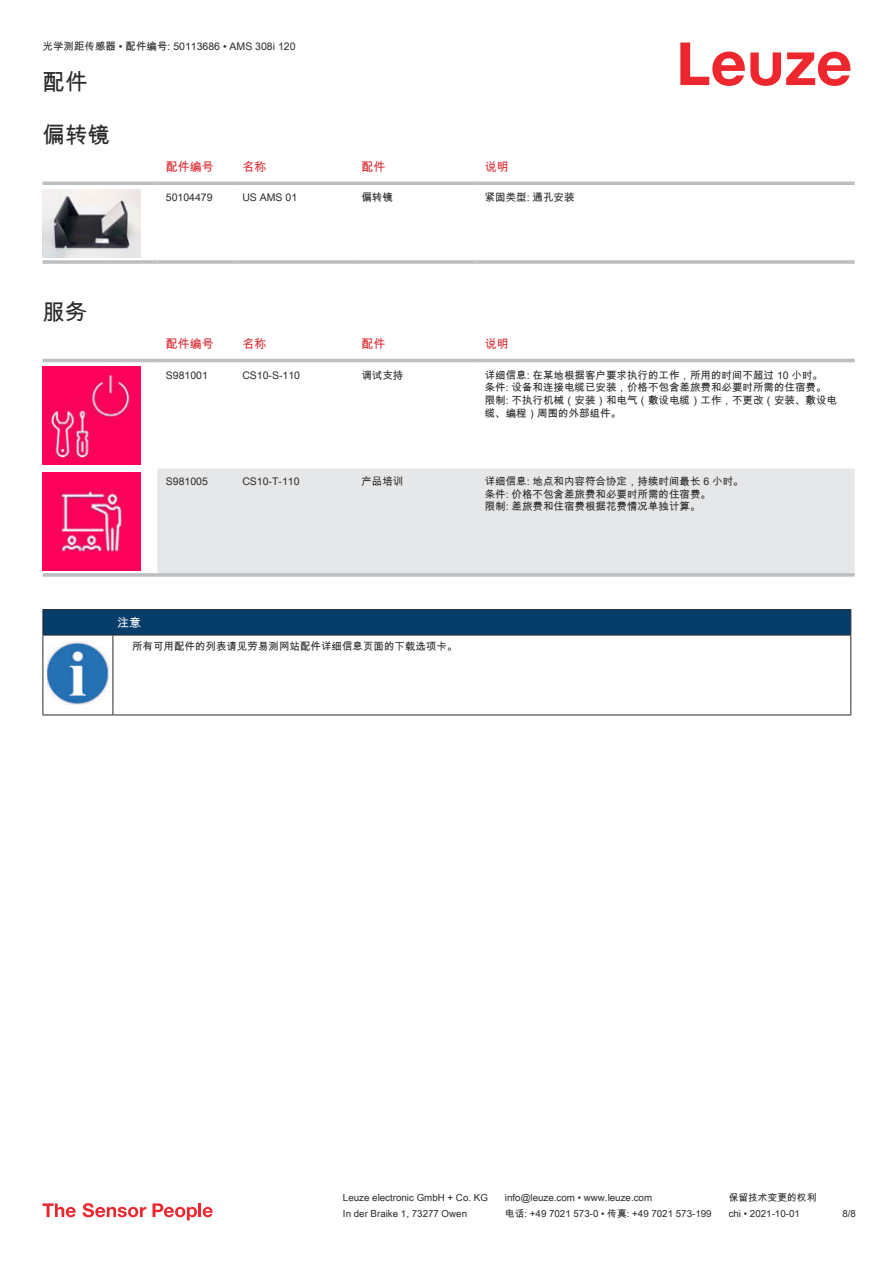
<style>
.page{position:relative;width:893px;height:1263px;background:#fff}
.page>*{position:absolute;margin:0;border:0;box-sizing:border-box;transform-origin:0 0}
.t1{font:22.5px "Arial Unicode MS";color:#2b292a}
.t2{font:12px "Arial Unicode MS";color:#db2a30}
.t3{font:12px "Arial Unicode MS";color:#fff}
.t4{font:10.5px/12.6px "Arial Unicode MS";color:#2b292a}
.t5{font:9.75px "Arial Unicode MS";color:#2b292a}
</style>
<div class="page">
<svg style="left:680px;top:43px;width:170px;height:43px"></svg>
<svg style="left:43px;top:181px;width:114px;height:4px"></svg>
<svg style="left:157px;top:181px;width:77px;height:4px"></svg>
<svg style="left:234px;top:181px;width:119px;height:4px"></svg>
<svg style="left:353px;top:181px;width:123px;height:4px"></svg>
<svg style="left:476px;top:181px;width:379px;height:4px;background:#c4c6c8"></svg>
<hr style="left:43px;top:260px;width:114px;height:4px;background:#bdbfc1">
<hr style="left:157px;top:260px;width:77px;height:4px;background:#c9cbcc">
<hr style="left:234px;top:260px;width:119px;height:4px;background:#c4c6c7">
<hr style="left:353px;top:260px;width:123px;height:4px;background:#bdbfc1">
<hr style="left:476px;top:260px;width:379px;height:4px;background:#c9cbcc">
<img style="left:43px;top:189px;width:97px;height:69px">
<svg style="left:43px;top:358px;width:812px;height:213px"></svg>
<div style="left:157px;top:469px;width:698px;height:104px;background:#e6e7e9"></div>
<hr style="left:43px;top:359px;width:114px;height:3px;background:#bdbfc1">
<hr style="left:157px;top:359px;width:77px;height:3px;background:#bdbfc1">
<hr style="left:234px;top:359px;width:119px;height:3px;background:#bdbfc1">
<hr style="left:353px;top:359px;width:123px;height:3px;background:#bdbfc1">
<hr style="left:476px;top:359px;width:379px;height:3px;background:#bdbfc1">
<svg style="left:43px;top:573px;width:114px;height:4px"></svg>
<svg style="left:157px;top:573px;width:77px;height:4px"></svg>
<svg style="left:234px;top:573px;width:119px;height:4px"></svg>
<svg style="left:353px;top:573px;width:123px;height:4px"></svg>
<svg style="left:476px;top:573px;width:379px;height:4px;background:#c3c4c6"></svg>
<img style="left:43px;top:366px;width:97px;height:98px">
<img style="left:43px;top:473px;width:97px;height:98px">
<svg style="left:44px;top:636px;width:806px;height:79px"></svg>
<hr style="left:43px;top:635px;width:70px;height:1px;background:#2b292a">
<svg style="left:43px;top:609px;width:808px;height:26px;background:#083c65"></svg>
<hr style="left:113px;top:635px;width:738px;height:1px;background:#2b292a">
<hr style="left:43px;top:635px;width:1px;height:75px;background:#2b292a">
<hr style="left:113px;top:635px;width:1px;height:75px;background:#2b292a">
<hr style="left:850px;top:635px;width:1px;height:75px;background:#2b292a">
<hr style="left:43px;top:715px;width:70px;height:1px;background:#2b292a">
<hr style="left:113px;top:715px;width:738px;height:1px;background:#2b292a">
<img style="left:47px;top:641px;width:61px;height:63px">
<div style="left:115px;top:636px;width:734px;height:20px;background:#fff"></div>
<svg style="left:43px;top:1203px;width:33px;height:14px"></svg>
<svg style="left:83px;top:1203px;width:63px;height:14px"></svg>
<svg style="left:153px;top:1203px;width:44px;height:17px"></svg>
<hr style="left:198px;top:1203px;width:3px;height:14px;background:#ed272d">
<svg style="left:203px;top:1207px;width:10px;height:10px"></svg>
<p class="t4" style="left:43px;top:40px;width:255px">光学测距传感器 • 配件编号: 50113686 • AMS 308i 120</p>
<h1 class="t1" style="left:43px;top:66px;width:46px">配件</h1>
<h1 class="t1" style="left:43px;top:119px;width:69px">偏转镜</h1>
<p class="t2" style="left:166px;top:158px;width:49px">配件编号</p>
<p class="t2" style="left:242px;top:158px;width:25px">名称</p>
<p class="t2" style="left:361px;top:158px;width:25px">配件</p>
<p class="t2" style="left:485px;top:158px;width:25px">说明</p>
<p class="t4" style="left:166px;top:191px;width:48px">50104479</p>
<p class="t4" style="left:242px;top:191px;width:56px">US AMS 01</p>
<p class="t4" style="left:361px;top:191px;width:33px">偏转镜</p>
<p class="t4" style="left:485px;top:191px;width:91px">紧固类型: 通孔安装</p>
<h1 class="t1" style="left:43px;top:296px;width:46px">服务</h1>
<p class="t2" style="left:166px;top:335px;width:49px">配件编号</p>
<p class="t2" style="left:242px;top:335px;width:25px">名称</p>
<p class="t2" style="left:361px;top:335px;width:25px">配件</p>
<p class="t2" style="left:485px;top:335px;width:25px">说明</p>
<p class="t4" style="left:166px;top:368px;width:44px">S981001</p>
<p class="t4" style="left:242px;top:368px;width:59px">CS10-S-110</p>
<p class="t4" style="left:361px;top:368px;width:43px">调试支持</p>
<p class="t4" style="left:485px;top:368px;width:354px">详细信息: 在某地根据客户要求执行的工作，所用的时间不超过 10 小时。<br>条件: 设备和连接电缆已安装，价格不包含差旅费和必要时所需的住宿费。限制: 不执行机械（安装）和电气（敷设电缆）工作，不更改（安装、敷设电缆、编 程）周围的外部组件。</p>
<p class="t4" style="left:166px;top:475px;width:44px">S981005</p>
<p class="t4" style="left:242px;top:475px;width:59px">CS10-T-110</p>
<p class="t4" style="left:361px;top:475px;width:43px">产品培训</p>
<p class="t4" style="left:485px;top:475px;width:261px">详细信息: 地点和内容符合协定，持续时间最长 6 小时。条件: 价格不包含差旅费和必要时所需的住宿费。<br>限制: 差旅费和住宿费根据花费情况单独计算。</p>
<p class="t3" style="left:117px;top:614px;width:25px">注意</p>
<p class="t4" style="left:132px;top:640px;width:327px">所有可用配件的列表请见劳易测网站配件详细信息页面的下载选项卡。</p>
<p class="t5" style="left:343px;top:1191px;width:146px">Leuze electronic GmbH + Co. KG</p>
<p class="t5" style="left:505px;top:1191px;width:149px">info@leuze.com • www.leuze.com</p>
<p class="t5" style="left:729px;top:1191px;width:89px">保留技术变更的权利</p>
<p class="t5" style="left:343px;top:1206px;width:126px">In der Braike 1, 73277 Owen</p>
<p class="t5" style="left:505px;top:1206px;width:208px">电话: +49 7021 573-0 • 传真: +49 7021 573-199</p>
<p class="t5" style="left:729px;top:1206px;width:73px">chi • 2021-10-01</p>
<p class="t5" style="left:842px;top:1206px;width:15px">8 /8</p>
</div>
